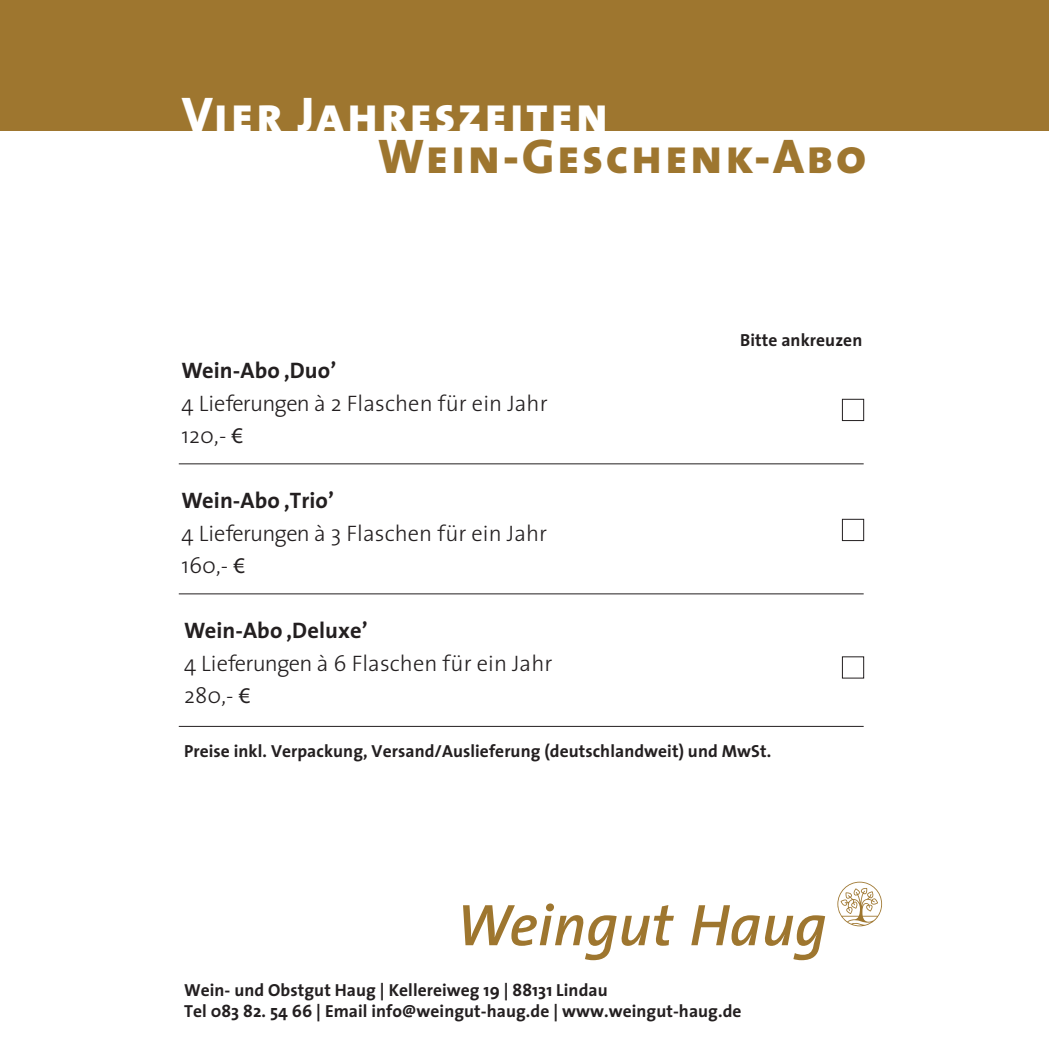
<style>
.page{position:relative;width:1049px;height:1049px;background:#fff}
.page>*{position:absolute;margin:0;border:0;box-sizing:border-box;transform-origin:0 0}
.t1{font:49px "The Sans Extra Bold Caps";letter-spacing:.05em;color:#9e762f}
.t2{font:49px "The Sans Extra Bold Caps";letter-spacing:.05em;color:#fff}
.t3{font:300 22.5px/32.5px "The Sans";letter-spacing:.005em;color:#231f20}
.t4{font:700 22.5px "The Sans";letter-spacing:.005em;color:#231f20}
.t5{font:700 17.5px/21px "The Sans";letter-spacing:.005em;color:#231f20}
.s1{font-family:"Myriad Pro";font-weight:400}
</style>
<div class="page">
<hr style="left:179px;top:463px;width:685px;height:1px;background:#231f20">
<hr style="left:179px;top:726px;width:685px;height:1px;background:#231f20">
<hr style="left:179px;top:593px;width:685px;height:1px;background:#231f20">
<div style="left:842px;top:399px;width:22px;height:22px;border:1px solid #231f20"></div>
<div style="left:842px;top:519px;width:22px;height:22px;border:1px solid #231f20"></div>
<div style="left:842px;top:656px;width:22px;height:22px;border:1px solid #231f20"></div>
<div style="left:0;top:0;width:1049px;height:131px;background:#9e762f"></div>
<svg style="left:691px;top:905px;width:134px;height:55px"></svg>
<svg style="left:463px;top:903px;width:211px;height:57px"></svg>
<svg style="left:837px;top:882px;width:45px;height:44px"></svg>
<h1 class="t2" style="left:182px;top:73px;width:428px">Vier Jahreszeiten</h1>
<h1 class="t1" style="left:378px;top:116px;width:490px">Wein-Geschenk-Abo</h1>
<p class="t4" style="left:182px;top:352px;width:156px">Wein-Abo ‚Duo’</p>
<p class="t3" style="left:182px;top:386px;width:368px">4 Lieferungen à 2 Flaschen für ein Jahr<br>120,- <span class="s1">€</span></p>
<p class="t4" style="left:182px;top:482px;width:154px">Wein-Abo ‚Trio’</p>
<p class="t3" style="left:182px;top:516px;width:367px">4 Lieferungen à 3 Flaschen für ein Jahr<br>160,- <span class="s1">€</span></p>
<p class="t5" style="left:740px;top:329px;width:124px">Bitte ankreuzen</p>
<p class="t4" style="left:184px;top:611px;width:185px">Wein-Abo ‚Deluxe’</p>
<p class="t3" style="left:184px;top:646px;width:370px">4 Lieferungen à 6 Flaschen für ein Jahr<br>280,- <span class="s1">€</span></p>
<p class="t5" style="left:184px;top:740px;width:589px">Preise inkl. Verpackung, Versand/Auslieferung (deutschlandweit) und MwSt.</p>
<p class="t5" style="left:184px;top:979px;width:559px">Wein- und Obstgut Haug | Kellereiweg 19 | 88131 Lindau<br>Tel 083 82. 54 66 | Email info@weingut-haug.de | www.weingut-haug.de</p>
</div>
